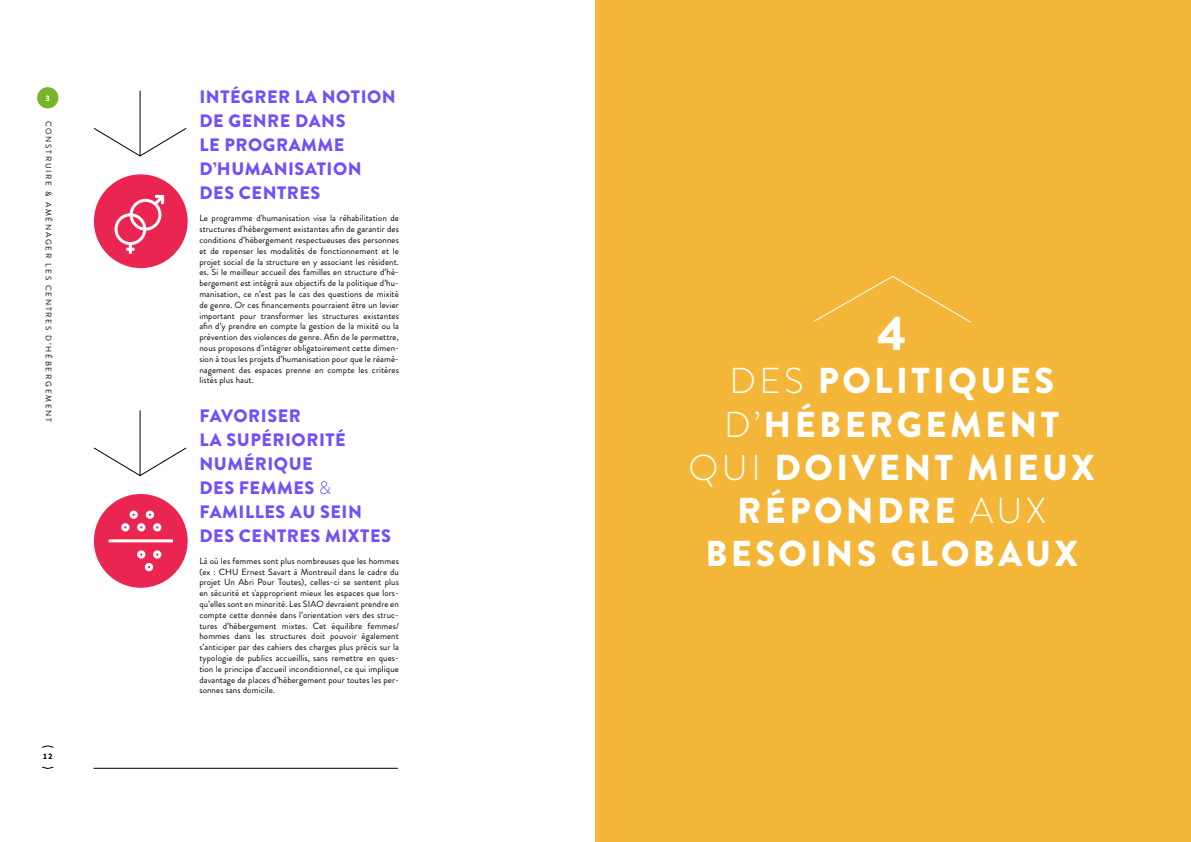
<style>
.page{position:relative;width:1191px;height:842px;background:#fff}
.page>*{position:absolute;margin:0;border:0;box-sizing:border-box;transform-origin:0 0}
.t1{font:900 48px "Brandon Grotesque";color:#fff}
.t2{font:900 36px/43.2px "Brandon Grotesque";letter-spacing:.095em;color:#fff;text-align:center}
.titre__h1{font:900 18px/24px "Brandon Grotesque";letter-spacing:.03em;color:#714ffc}
.texte_courant{font:9px/10.8px "Brandon Grotesque";letter-spacing:.01em;color:#000;text-align:justify}
.t3{font:8px "Brandon Grotesque";letter-spacing:.22em;color:#000}
.t4{font:900 8px "Brandon Grotesque";color:#000}
.t5{font:900 8px "Brandon Grotesque";color:#fff}
.s1{font-weight:300}
</style>
<div class="page">
<div style="left:37px;top:87px;width:21px;height:21px;background:#78b428;border-radius:50%"></div>
<svg style="left:42px;top:746px;width:12px;height:1px"></svg>
<svg style="left:42px;top:767px;width:12px;height:2px"></svg>
<hr style="left:94px;top:768px;width:304px;height:1px;background:#000">
<svg style="left:94px;top:128px;width:92px;height:28px"></svg>
<hr style="left:140px;top:91px;width:1px;height:65px;background:#000">
<svg style="left:94px;top:448px;width:92px;height:28px"></svg>
<hr style="left:140px;top:410px;width:1px;height:66px;background:#000">
<div style="left:94px;top:174px;width:94px;height:94px;background:#eb2551;border-radius:50%"></div>
<div style="left:94px;top:494px;width:94px;height:94px;background:#eb2551;border-radius:50%"></div>
<div style="left:130px;top:199px;width:31px;height:32px;border:3px solid #fff;border-radius:50%"></div>
<div style="left:114px;top:213px;width:32px;height:32px;border:3px solid #fff;border-radius:50%"></div>
<svg style="left:126px;top:245px;width:9px;height:9px"></svg>
<svg style="left:151px;top:194px;width:14px;height:14px"></svg>
<hr style="left:109px;top:539px;width:64px;height:3px;background:#fff">
<svg style="left:121px;top:510px;width:41px;height:22px"></svg>
<svg style="left:137px;top:550px;width:25px;height:22px"></svg>
<div style="left:595px;top:0;width:596px;height:842px;background:#f3b638"></div>
<svg style="left:814px;top:275px;width:157px;height:48px"></svg>
<p class="t5" style="left:46px;top:92px;width:6px">3</p>
<p class="t3" style="left:54px;top:121px;width:303px;rotate:90deg">CONSTRUIRE &amp; AMÉNAGER LES CENTRES D’HÉBERGEMENT</p>
<p class="t4" style="left:43px;top:751px;width:11px">12</p>
<p class="titre__h1" style="left:199px;top:85px;width:198px">INTÉGRER LA NOTION<br>DE GENRE DANS<br>LE PROGRAMME<br>D’HUMANISATION<br>DES CENTRES</p>
<p class="texte_courant" style="left:199px;top:213px;width:201px">Le programme d'humanisation vise la réhabilitation de structures d'hébergement existantes afin de garantir des conditions d’hébergement respectueuses des personnes et de repenser les modalités de fonctionnement et le projet social de la structure en y associant les résident. es. Si le meilleur accueil des familles en structure d’hé&shy;bergement est intégré aux objectifs de la politique d’hu&shy;manisation, ce n’est pas le cas des questions de mixité de genre. Or ces financements pourraient être un levier important pour transformer les structures existantes afin d’y prendre en compte la gestion de la mixité ou la prévention des violences de genre. Afin de le permettre, nous proposons d’intégrer obligatoirement cette dimen&shy;sion à tous les projets d’humanisation pour que le réamé&shy;nagement des espaces prenne en compte les critères listés plus haut.</p>
<p class="titre__h1" style="left:199px;top:404px;width:193px">FAVORISER<br>LA SUPÉRIORITÉ<br>NUMÉRIQUE<br>DES FEMMES <span class="s1">&amp;<br></span>FAMILLES AU SEIN<br>DES CENTRES MIXTES</p>
<p class="texte_courant" style="left:199px;top:555px;width:201px">Là où les femmes sont plus nombreuses que les hommes (ex : CHU Ernest Savart à Montreuil dans le cadre du projet Un Abri Pour Toutes), celles-ci se sentent plus en sécurité et s'approprient mieux les espaces que lors&shy;qu’elles sont en minorité. Les SIAO devraient prendre en compte cette donnée dans l’orientation vers des struc&shy;tures d’hébergement mixtes. Cet équilibre femmes/ hommes dans les structures doit pouvoir également s’anticiper par des cahiers des charges plus précis sur la typologie de publics accueillis, sans remettre en ques&shy;tion le principe d’accueil inconditionnel, ce qui implique davantage de places d’hébergement pour toutes les per&shy;sonnes sans domicile.</p>
<p class="t1" style="left:878px;top:300px;width:28px">4</p>
<p class="t2" style="left:688px;top:360px;width:408px"><span class="s1">DES</span> POLITIQUES<br><span class="s1">D’</span>HÉBERGEMENT<br><span class="s1">QUI</span> DOIVENT MIEUX<br>RÉPONDRE <span class="s1">AUX<br></span>BESOINS GLOBAUX</p>
</div>
